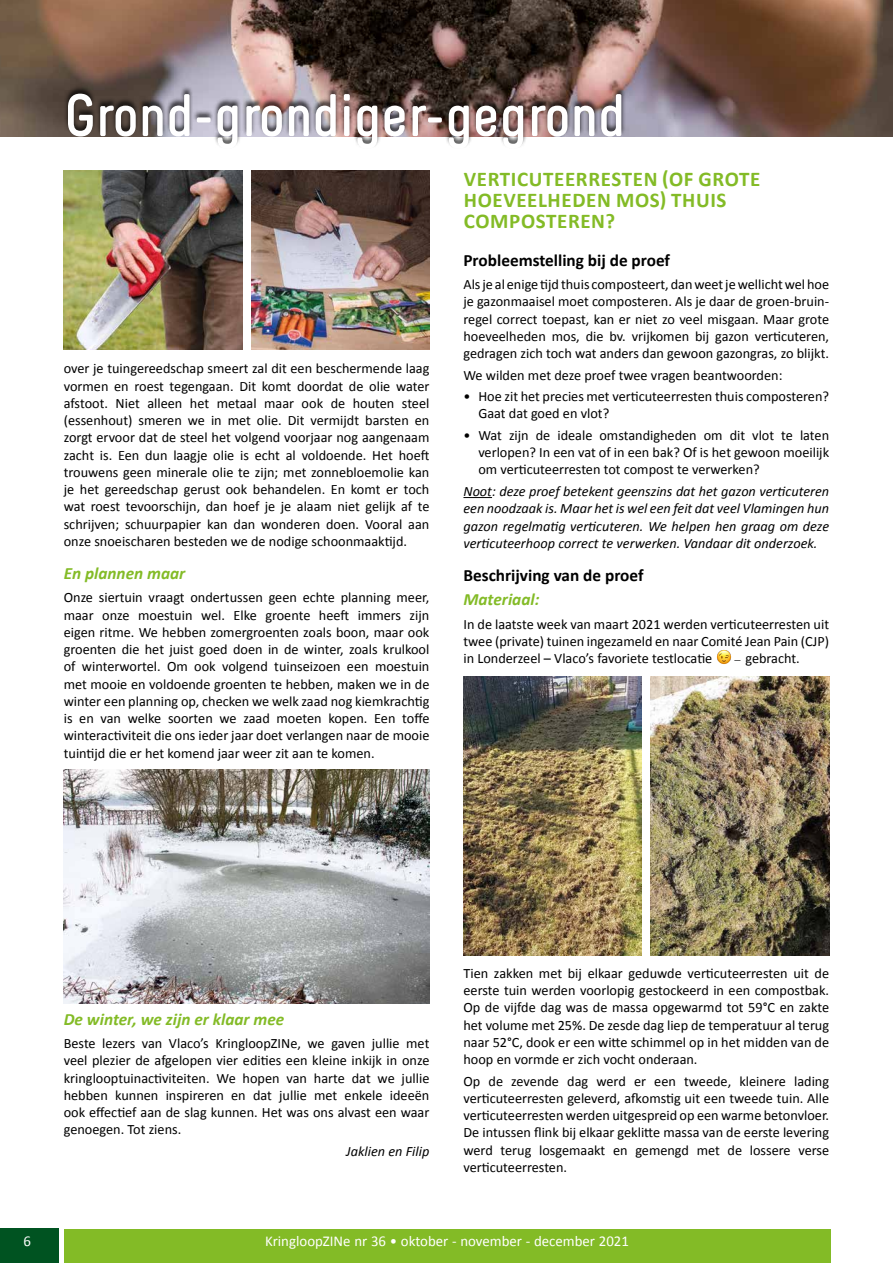
<style>
.page{position:relative;width:893px;height:1263px;background:#fff}
.page>*{position:absolute;margin:0;border:0;box-sizing:border-box;transform-origin:0 0}
.t1{font:700 60px "Melbourne";letter-spacing:-.01em;color:#fff}
.t2{font:700 21px/21px "Calibri";letter-spacing:.03em;color:#83bb26}
.t3{font:italic 700 17.25px "Calibri";color:#83bb26}
.t4{font:700 17.25px "Calibri";color:#000}
.t5{font:15px "Calibri";color:#fff}
.t6{font:14.25px/17.2px "Calibri";color:#000;text-align:justify}
.t7{font:italic 14.25px/17.2px "Calibri";color:#000;text-align:justify}
</style>
<div class="page">
<div style="left:64px;top:1229px;width:766px;height:34px;background:#83bb26"></div>
<div style="left:0;top:1229px;width:59px;height:34px;background:#005321"></div>
<svg style="left:463px;top:497px;width:29px;height:1px"></svg>
<img style="left:0;top:0;width:893px;height:136px">
<div style="left:64px;top:85px;width:562px;height:64px;background:#000;opacity:.75"></div>
<img style="left:64px;top:770px;width:365px;height:233px">
<img style="left:64px;top:171px;width:178px;height:178px">
<img style="left:463px;top:676px;width:179px;height:279px">
<img style="left:251px;top:171px;width:178px;height:178px">
<img style="left:651px;top:676px;width:178px;height:279px">
<h1 class="t1" style="left:64px;top:79px;width:563px">Grond-grondiger-gegrond</h1>
<p class="t6" style="left:64px;top:359px;width:367px">over je tuingereedschap smeert zal dit een beschermende laag vormen en roest tegengaan. Dit komt doordat de olie water afstoot. Niet alleen het metaal maar ook de houten steel (essenhout) smeren we in met olie. Dit vermijdt barsten en zorgt ervoor dat de steel het volgend voorjaar nog aangenaam zacht is. Een dun laagje olie is echt al voldoende. Het hoeft trouwens geen minerale olie te zijn; met zonnebloemolie kan je het gereedschap gerust ook behandelen. En komt er toch wat roest tevoorschijn, dan hoef je je alaam niet gelijk af te schrijven; schuurpapier kan dan wonderen doen. Vooral aan onze snoeischaren besteden we de nodige schoonmaaktijd.</p>
<p class="t3" style="left:64px;top:562px;width:123px">En plannen maar</p>
<p class="t6" style="left:64px;top:588px;width:367px">Onze siertuin vraagt ondertussen geen echte planning meer, maar onze moestuin wel. Elke groente heeft immers zijn eigen ritme. We hebben zomergroenten zoals boon, maar ook groenten die het juist goed doen in de winter, zoals krulkool of winterwortel. Om ook volgend tuinseizoen een moestuin met mooie en voldoende groenten te hebben, maken we in de winter een planning op, checken we welk zaad nog kiemkrachtig is en van welke soorten we zaad moeten kopen. Een toffe winteractiviteit die ons ieder jaar doet verlangen naar de mooie tuintijd die er het komend jaar weer zit aan te komen.</p>
<h2 class="t2" style="left:464px;top:168px;width:298px">VERTICUTEERRESTEN (OF GROTE<br>HOEVEELHEDEN MOS) THUIS<br>COMPOSTEREN?</h2>
<p class="t4" style="left:463px;top:249px;width:208px">Probleemstelling bij de proef</p>
<p class="t6" style="left:463px;top:275px;width:367px">Als je al enige tijd thuis composteert, dan weet je wellicht wel hoe je gazonmaaisel moet composteren. Als je daar de groen-bruin&shy;regel correct toepast, kan er niet zo veel misgaan. Maar grote hoeveelheden mos, die bv. vrijkomen bij gazon verticuteren, gedragen zich toch wat anders dan gewoon gazongras, zo blijkt.</p>
<p class="t6" style="left:463px;top:366px;width:321px">We wilden met deze proef twee vragen beantwoorden:</p>
<p class="t6" style="left:478px;top:387px;width:352px;text-indent:-15px">• Hoe zit het precies met verticuteerresten thuis composteren?<br>Gaat dat goed en vlot?</p>
<p class="t6" style="left:478px;top:426px;width:352px;text-indent:-15px">• Wat zijn de ideale omstandigheden om dit vlot te laten verlopen? In een vat of in een bak? Of is het gewoon moeilijk om verticuteerresten tot compost te verwerken?</p>
<p class="t7" style="left:463px;top:482px;width:367px">Noot: deze proef betekent geenszins dat het gazon verticuteren een noodzaak is. Maar het is wel een feit dat veel Vlamingen hun gazon regelmatig verticuteren. We helpen hen graag om deze verticuteerhoop correct te verwerken. Vandaar dit onderzoek.</p>
<p class="t4" style="left:463px;top:564px;width:182px">Beschrijving van de proef</p>
<p class="t3" style="left:463px;top:588px;width:78px">Materiaal:</p>
<p class="t6" style="left:463px;top:614px;width:367px">In de laatste week van maart 2021 werden verticuteerresten uit twee (private) tuinen ingezameld en naar Comité Jean Pain (CJP) in Londerzeel – Vlaco’s favoriete testlocatie</p>
<p class="t6" style="left:745px;top:649px;width:56px">gebracht.</p>
<p class="t3" style="left:64px;top:1008px;width:222px">De winter, we zijn er klaar mee</p>
<p class="t6" style="left:64px;top:1034px;width:367px">Beste lezers van Vlaco’s KringloopZINe, we gaven jullie met veel plezier de afgelopen vier edities een kleine inkijk in onze kringlooptuinactiviteiten. We hopen van harte dat we jullie hebben kunnen inspireren en dat jullie met enkele ideeën ook effectief aan de slag kunnen. Het was ons alvast een waar genoegen. Tot ziens.</p>
<p class="t7" style="left:346px;top:1142px;width:85px">Jaklien en Filip</p>
<p class="t6" style="left:463px;top:964px;width:367px">Tien zakken met bij elkaar geduwde verticuteerresten uit de eerste tuin werden voorlopig gestockeerd in een compostbak.<br>Op de vijfde dag was de massa opgewarmd tot 59°C en zakte het volume met 25%. De zesde dag liep de temperatuur al terug naar 52°C, dook er een witte schimmel op in het midden van de hoop en vormde er zich vocht onderaan.</p>
<p class="t6" style="left:463px;top:1072px;width:367px">Op de zevende dag werd er een tweede, kleinere lading verticuteerresten geleverd, afkomstig uit een tweede tuin. Alle verticuteerresten werden uitgespreid op een warme betonvloer.<br>De intussen flink bij elkaar geklitte massa van de eerste levering werd terug losgemaakt en gemengd met de lossere verse verticuteerresten.</p>
<p class="t5" style="left:24px;top:1232px;width:9px">6</p>
<p class="t5" style="left:265px;top:1232px;width:365px">KringloopZINe nr 36 • oktober - november - december 2021</p>
</div>
